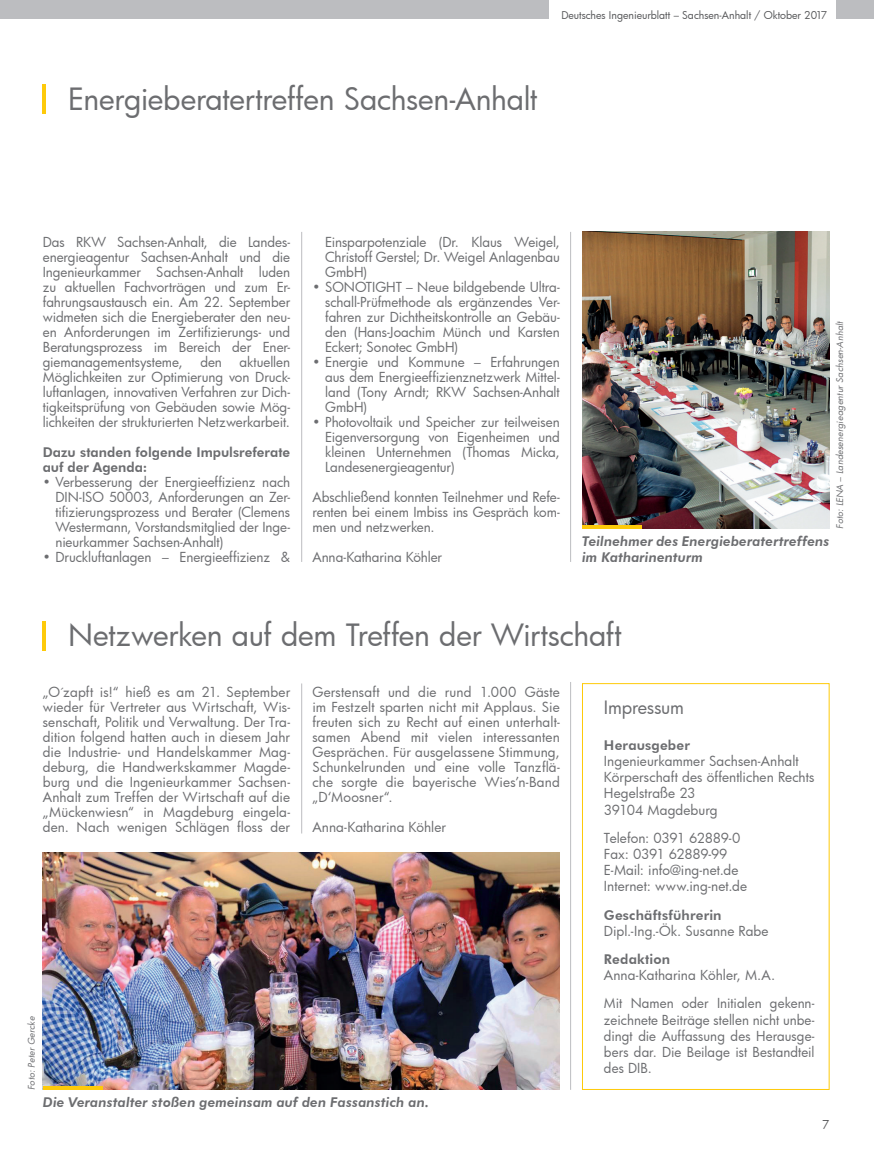
<style>
.page{position:relative;width:874px;height:1174px;background:#fff}
.page>*{position:absolute;margin:0;border:0;box-sizing:border-box;transform-origin:0 0}
.t1{font:30px "Futura Bk";letter-spacing:-.01em;color:#6c6d70}
.t2{font:18px "Futura Bk";letter-spacing:-.01em;color:#6c6d70}
.t3{font:13.5px/15px "Futura Bk";letter-spacing:-.005em;color:#6c6d70;text-align:justify}
.t4{font:italic 800 13.5px/16.2px "Futura BT";letter-spacing:.005em;color:#6c6d70}
.t5{font:800 13.5px/15px "Futura BT";letter-spacing:.01em;color:#6c6d70}
.t6{font:12px "Futura Bk";color:#57585a}
.t7{font:10.5px "Futura Bk";color:#57585a}
.t8{font:italic 9px "Futura Bk";letter-spacing:.01em;color:#6c6d70}
</style>
<div class="page">
<div style="left:836px;top:0;width:38px;height:19px;background:#bcbdc0"></div>
<div style="left:0;top:0;width:549px;height:19px;background:#bcbdc0"></div>
<hr style="left:43px;top:621px;width:3px;height:30px;background:#feca0a">
<hr style="left:43px;top:84px;width:3px;height:30px;background:#feca0a">
<hr style="left:301px;top:232px;width:1px;height:330px;background:#bcbdc0">
<hr style="left:301px;top:683px;width:1px;height:150px;background:#bcbdc0">
<hr style="left:570px;top:232px;width:1px;height:330px;background:#bcbdc0">
<hr style="left:570px;top:682px;width:1px;height:408px;background:#bcbdc0">
<img style="left:582px;top:232px;width:247px;height:297px">
<img style="left:43px;top:852px;width:517px;height:238px">
<hr style="left:43px;top:1086px;width:60px;height:4px;background:#feca0a">
<hr style="left:582px;top:525px;width:60px;height:4px;background:#feca0a">
<div style="left:582px;top:683px;width:247px;height:407px;border:1px solid #feca0a"></div>
<p class="t7" style="left:561px;top:8px;width:268px">Deutsches Ingenieurblatt – Sachsen-Anhalt / Oktober 2017</p>
<h1 class="t1" style="left:68px;top:79px;width:471px">Energieberatertreffen Sachsen-Anhalt</h1>
<p class="t3" style="left:43px;top:234px;width:249px">Das RKW Sachsen-Anhalt, die Landes&shy;energieagentur Sachsen-Anhalt und die Ingenieurkammer Sachsen-Anhalt luden zu aktuellen Fachvorträgen und zum Er&shy;fahrungsaustausch ein. Am 22. September widmeten sich die Energieberater den neu&shy;en Anforderungen im Zertifizierungs- und Beratungsprozess im Bereich der Ener&shy;giemanagementsysteme,</p>
<p class="t3" style="left:43px;top:354px;width:249px;text-indent:197px">aktuellen Möglichkeiten zur Optimierung von Druck&shy;luftanlagen, innovativen Verfahren zur Dich&shy;tigkeitsprüfung von Gebäuden sowie Mög&shy;lichkeiten der strukturierten Netzwerkarbeit.</p>
<p class="t5" style="left:43px;top:444px;width:249px">Dazu standen folgende Impulsreferate auf der Agenda:</p>
<p class="t3" style="left:56px;top:474px;width:236px;text-indent:-13px">• Verbesserung der Energieeffizienz nach DIN-ISO 50003, Anforderungen an Zer&shy;tifizierungsprozess und Berater (Clemens Westermann, Vorstandsmitglied der Inge&shy;nieurkammer Sachsen-Anhalt)</p>
<p class="t3" style="left:43px;top:549px;width:249px">• Druckluftanlagen – Energieeffizienz &amp;</p>
<p class="t3" style="left:200px;top:354px;width:23px">den</p>
<p class="t3" style="left:325px;top:234px;width:236px">Einsparpotenziale (Dr. Klaus Weigel, Christoff Gerstel; Dr. Weigel Anlagenbau GmbH)</p>
<p class="t3" style="left:325px;top:279px;width:236px;text-indent:-13px">• SONOTIGHT – Neue bildgebende Ultra&shy;schall-Prüfmethode als ergänzendes Ver&shy;fahren zur Dichtheitskontrolle an Gebäu&shy;den (Hans-Joachim Münch und Karsten Eckert; Sonotec GmbH)</p>
<p class="t3" style="left:325px;top:354px;width:236px;text-indent:-13px">• Energie und Kommune – Erfahrungen aus dem Energieeffizienznetzwerk Mittel&shy;land (Tony Arndt; RKW Sachsen-Anhalt GmbH)</p>
<p class="t3" style="left:325px;top:414px;width:236px;text-indent:-13px">• Photovoltaik und Speicher zur teilweisen Eigenversorgung von Eigenheimen und kleinen Unternehmen (Thomas Micka, Landesenergieagentur)</p>
<p class="t3" style="left:312px;top:489px;width:249px">Abschließend konnten Teilnehmer und Refe&shy;renten bei einem Imbiss ins Gespräch kom&shy;men und netzwerken.</p>
<p class="t3" style="left:312px;top:549px;width:131px">Anna-Katharina Köhler</p>
<p class="t8" style="left:834px;top:529px;width:209px;rotate:-90deg">Foto: LENA – Landesenergieagentur Sachsen-Anhalt</p>
<p class="t4" style="left:582px;top:533px;width:249px">Teilnehmer des Energieberatertreffens im Katharinenturm</p>
<h1 class="t1" style="left:68px;top:615px;width:555px">Netzwerken auf dem Treffen der Wirtschaft</h1>
<p class="t3" style="left:43px;top:684px;width:249px">„O´zapft is!“ hieß es am 21. September wieder für Vertreter aus Wirtschaft, Wis&shy;senschaft, Politik und Verwaltung. Der Tra&shy;dition folgend hatten auch in diesem Jahr die Industrie- und Handelskammer Mag&shy;deburg, die Handwerkskammer Magde&shy;burg und die Ingenieurkammer Sachsen-Anhalt zum Treffen der Wirtschaft auf die „Mückenwiesn“ in Magdeburg eingela&shy;den. Nach wenigen Schlägen floss der</p>
<p class="t3" style="left:312px;top:684px;width:249px">Gerstensaft und die rund 1.000 Gäste im Festzelt sparten nicht mit Applaus. Sie freuten sich zu Recht auf einen unterhalt&shy;samen Abend mit vielen interessanten Gesprächen. Für ausgelassene Stimmung, Schunkelrunden und eine volle Tanzflä&shy;che sorgte die bayerische Wies’n-Band „D‘Moosner“.</p>
<p class="t3" style="left:312px;top:819px;width:135px">Anna-Katharina Köhler</p>
<p class="t8" style="left:25px;top:1090px;width:75px;rotate:-90deg">Foto: Peter Gercke</p>
<p class="t4" style="left:43px;top:1094px;width:388px">Die Veranstalter stoßen gemeinsam auf den Fassanstich an.</p>
<h2 class="t2" style="left:604px;top:695px;width:82px">Impressum</h2>
<p class="t5" style="left:604px;top:737px;width:87px">Herausgeber</p>
<p class="t3" style="left:604px;top:753px;width:212px;line-height:16.2px;text-align:left">Ingenieurkammer Sachsen-Anhalt<br>Körperschaft des öffentlichen Rechts<br>Hegelstraße 23<br>39104 Magdeburg</p>
<p class="t3" style="left:604px;top:829px;width:145px;line-height:16.2px;text-align:left">Telefon: 0391 62889-0<br>Fax: 0391 62889-99<br>E-Mail: info@ing-net.de<br>Internet: www.ing-net.de</p>
<p class="t5" style="left:604px;top:907px;width:119px">Geschäftsführerin</p>
<p class="t3" style="left:604px;top:923px;width:166px">Dipl.-Ing.-Ök. Susanne Rabe</p>
<p class="t5" style="left:604px;top:952px;width:68px">Redaktion</p>
<p class="t3" style="left:604px;top:961px;width:212px;line-height:28.2px">Anna-Katharina Köhler, M.A.<br>Mit Namen oder Initialen gekenn-</p>
<p class="t3" style="left:604px;top:1011px;width:212px;line-height:16.2px">zeichnete Beiträge stellen nicht unbe&shy;dingt die Auffassung des Herausge&shy;bers dar. Die Beilage ist Bestandteil des DIB.</p>
<p class="t6" style="left:822px;top:1117px;width:9px">7</p>
</div>
